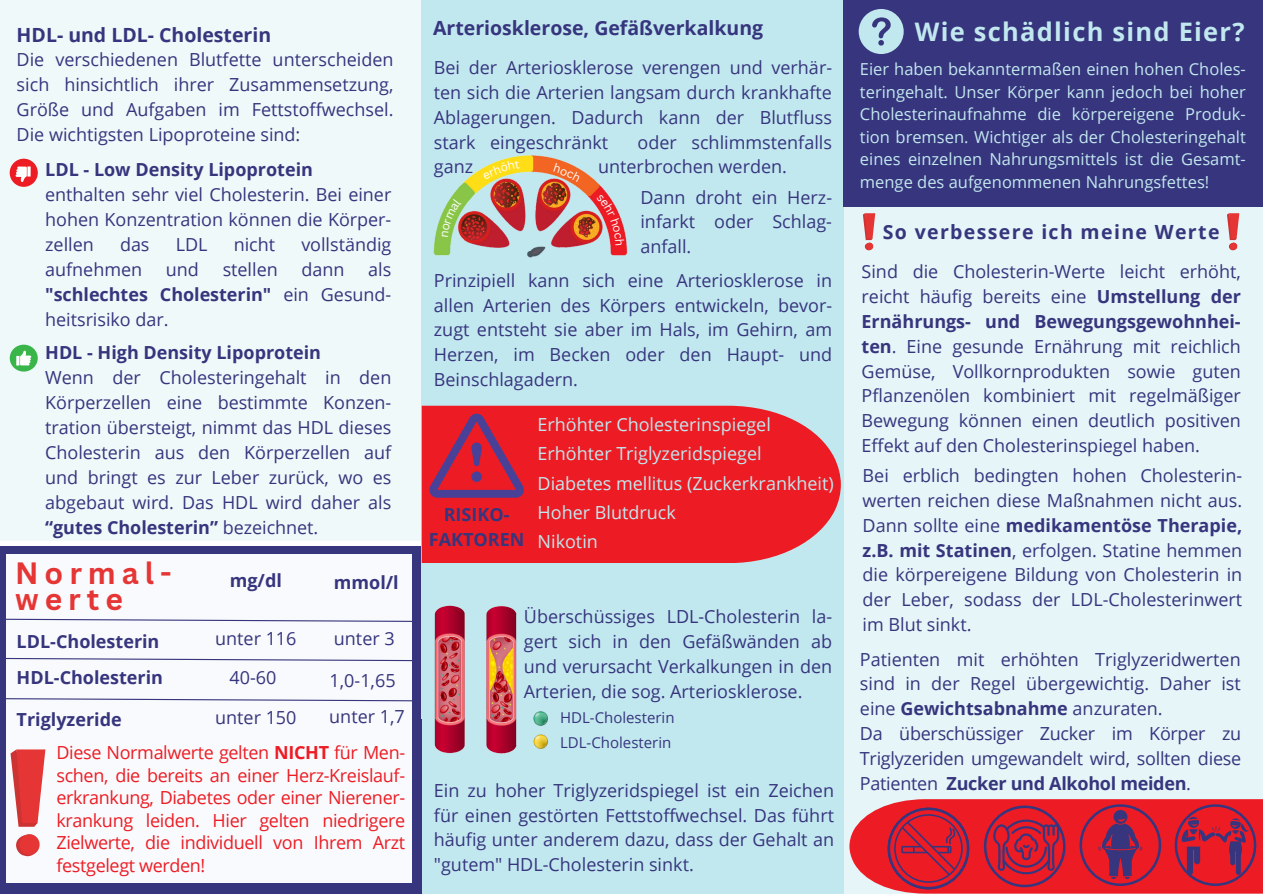
<style>
.page{position:relative;width:1263px;height:894px;background:#fff}
.page>*{position:absolute;margin:0;border:0;box-sizing:border-box;transform-origin:0 0}
.t1{font:700 30px "Canva Sans";letter-spacing:.2em;color:#e53535}
.t2{font:700 25.5px "Open Sans";letter-spacing:.05em;color:#c2e8ef}
.t3{font:700 19.5px "Open Sans";color:#36357d}
.t4{font:700 19.5px "Open Sans";letter-spacing:.07em;color:#36357d}
.t5{font:18px/24.8px "Open Sans";color:#36357d;text-align:justify}
.t6{font:18px/22.5px "Open Sans";letter-spacing:-.02em;color:#ed1c24;text-align:justify}
.t7{font:18px/29.2px "Open Sans";color:#c2e8ef}
.t8{font:700 18px/24.8px "Open Sans";color:#36357d;text-align:center}
.t9{font:16.5px/22.5px "Open Sans";color:#c2e8ef;text-align:justify}
.t10{font:15px "Open Sans";color:#36357d}
.s1{font-weight:700}
</style>
<div class="page">
<div style="left:842px;top:202px;width:421px;height:691px;background:#e5f5f8"></div>
<div style="left:0;top:0;width:421px;height:540px;background:#eff9fa"></div>
<div style="left:10px;top:344px;width:28px;height:27px;background:#39b54a;border-radius:50%"></div>
<svg style="left:16px;top:350px;width:15px;height:15px"></svg>
<div style="left:0;top:545px;width:432px;height:343px;background:#36357d"></div>
<div style="left:422px;top:0;width:422px;height:893px;background:#c2e8ef"></div>
<img style="left:434px;top:605px;width:83px;height:149px">
<img style="left:533px;top:711px;width:15px;height:15px">
<img style="left:533px;top:734px;width:15px;height:15px">
<img style="left:434px;top:155px;width:193px;height:103px">
<div style="left:843px;top:0;width:420px;height:206px;background:#36357d"></div>
<div style="left:859px;top:9px;width:45px;height:45px;background:#c2e8ef;border-radius:50%"></div>
<svg style="left:872px;top:17px;width:19px;height:29px"></svg>
<svg style="left:863px;top:213px;width:12px;height:37px"></svg>
<svg style="left:1227px;top:213px;width:12px;height:37px"></svg>
<svg style="left:422px;top:405px;width:419px;height:158px;background:#e92a32"></svg>
<svg style="left:429px;top:413px;width:95px;height:84px;background:#be2644"></svg>
<svg style="left:849px;top:799px;width:414px;height:94px;background:#cc2b3e"></svg>
<div style="left:0;top:718px;width:421px;height:175px;background:#36357d"></div>
<div style="left:7px;top:554px;width:405px;height:328px;background:#f9fafd"></div>
<svg style="left:6px;top:697px;width:416px;height:4px"></svg>
<svg style="left:6px;top:655px;width:416px;height:15px"></svg>
<svg style="left:6px;top:615px;width:406px;height:16px"></svg>
<svg style="left:11px;top:749px;width:34px;height:77px"></svg>
<svg style="left:16px;top:834px;width:24px;height:21px"></svg>
<div style="left:10px;top:159px;width:28px;height:28px;background:#ed1c24;border-radius:50%"></div>
<svg style="left:16px;top:166px;width:15px;height:16px"></svg>
<svg style="left:441px;top:198px;width:20px;height:39px"></svg>
<svg style="left:483px;top:160px;width:37px;height:19px"></svg>
<svg style="left:554px;top:163px;width:27px;height:19px"></svg>
<svg style="left:596px;top:194px;width:28px;height:51px"></svg>
<p class="t3" style="left:17px;top:21px;width:256px">HDL- und LDL- Cholesterin</p>
<h5 class="t5" style="left:17px;top:47px;width:378px">Die verschiedenen Blutfette unterscheiden sich hinsichtlich ihrer Zusammensetzung, Größe und Aufgaben im Fettstoffwechsel.<br>Die wichtigsten Lipoproteine sind:</h5>
<p class="t5" style="left:45px;top:156px;width:348px;text-align:left"><span class="s1">LDL - Low Density Lipoprotein </span>enthalten sehr viel Cholesterin. Bei einer hohen Konzentration können die Körper&shy;zellen</p>
<p class="t5" style="left:120px;top:231px;width:31px">das</p>
<p class="t5" style="left:176px;top:231px;width:33px">LDL</p>
<p class="t5" style="left:234px;top:231px;width:43px">nicht</p>
<p class="t5" style="left:301px;top:231px;width:92px">vollständig</p>
<p class="t5" style="left:45px;top:256px;width:98px">aufnehmen</p>
<p class="t5" style="left:166px;top:256px;width:35px">und</p>
<p class="t5" style="left:223px;top:256px;width:57px">stellen</p>
<p class="t5" style="left:302px;top:256px;width:44px">dann</p>
<p class="t5" style="left:45px;top:256px;width:348px;text-indent:323px">als <span class="s1">"schlechtes Cholesterin"</span> ein Gesund&shy;heitsrisiko dar.</p>
<h6 class="t5" style="left:45px;top:339px;width:348px;text-align:left"><span class="s1">HDL - High Density Lipoprotein<br></span>Wenn der Cholesteringehalt in den Körperzellen eine bestimmte Konzen&shy;tration übersteigt, nimmt das HDL dieses Cholesterin aus den Körperzellen auf und bringt es zur Leber zurück, wo es abgebaut wird. Das HDL wird daher als <span class="s1">“gutes Cholesterin”</span> bezeichnet.</h6>
<p class="t1" style="left:15px;top:552px;width:158px">Normal-</p>
<h4 class="t1" style="left:15px;top:578px;width:109px">werte</h4>
<h6 class="t8" style="left:17px;top:629px;width:144px">LDL-Cholesterin</h6>
<p class="t8" style="left:17px;top:664px;width:148px">HDL-Cholesterin</p>
<h6 class="t8" style="left:17px;top:706px;width:106px">Triglyzeride</h6>
<p class="t8" style="left:230px;top:567px;width:54px">mg/dl</p>
<p class="t8" style="left:334px;top:570px;width:66px">mmol/l</p>
<p class="t5" style="left:215px;top:625px;width:83px">unter 116</p>
<p class="t5" style="left:334px;top:625px;width:62px">unter 3</p>
<h6 class="t5" style="left:230px;top:664px;width:48px">40-60</h6>
<p class="t5" style="left:330px;top:667px;width:67px">1,0-1,65</p>
<h2 class="t5" style="left:215px;top:704px;width:83px">unter 150</h2>
<p class="t5" style="left:329px;top:703px;width:77px">unter 1,7</p>
<h5 class="t6" style="left:56px;top:740px;width:350px">Diese Normalwerte gelten <span class="s1">NICHT</span> für Men&shy;schen, die bereits an einer Herz-Kreislauf&shy;erkrankung, Diabetes oder einer Nierener&shy;krankung leiden. Hier gelten niedrigere Zielwerte, die individuell von Ihrem Arzt festgelegt werden!</h5>
<h6 class="t3" style="left:433px;top:14px;width:332px">Arteriosklerose, Gefäßverkalkung</h6>
<p class="t5" style="left:434px;top:55px;width:400px">Bei der Arteriosklerose verengen und verhär&shy;ten sich die Arterien langsam durch krankhafte Ablagerungen. Dadurch kann der Blutfluss stark eingeschränkt</p>
<p class="t5" style="left:637px;top:129px;width:196px">oder schlimmstenfalls</p>
<p class="t5" style="left:434px;top:154px;width:41px">ganz</p>
<h1 class="t5" style="left:598px;top:154px;width:190px">unterbrochen werden.</h1>
<h5 class="t5" style="left:640px;top:184px;width:193px">Dann droht ein Herz&shy;infarkt oder Schlag&shy;anfall.</h5>
<p class="t5" style="left:434px;top:267px;width:400px">Prinzipiell kann sich eine Arteriosklerose in allen Arterien des Körpers entwickeln, bevor&shy;zugt entsteht sie aber im Hals, im Gehirn, am Herzen, im Becken oder den Haupt- und Beinschlagadern.</p>
<p class="t8" style="left:429px;top:501px;width:97px">RISIKO-<br>FAKTOREN</p>
<h1 class="t7" style="left:538px;top:409px;width:298px">Erhöhter Cholesterinspiegel<br>Erhöhter Triglyzeridspiegel<br>Diabetes mellitus (Zuckerkrankheit)<br>Hoher Blutdruck<br>Nikotin</h1>
<p class="t5" style="left:524px;top:603px;width:310px">Überschüssiges LDL-Cholesterin la&shy;gert sich in den Gefäßwänden ab und verursacht Verkalkungen in den Arterien, die sog. Arteriosklerose.</p>
<p class="t10" style="left:560px;top:707px;width:116px">HDL-Cholesterin</p>
<p class="t10" style="left:560px;top:731px;width:113px">LDL-Cholesterin</p>
<p class="t5" style="left:434px;top:777px;width:402px">Ein zu hoher Triglyzeridspiegel ist ein Zeichen für einen gestörten Fettstoffwechsel. Das führt häufig unter anderem dazu, dass der Gehalt an "gutem" HDL-Cholesterin sinkt.</p>
<p class="t2" style="left:915px;top:14px;width:331px">Wie schädlich sind Eier?</p>
<p class="t9" style="left:860px;top:58px;width:387px">Eier haben bekanntermaßen einen hohen Choles&shy;teringehalt. Unser Körper kann jedoch bei hoher Cholesterinaufnahme die körpereigene Produk&shy;tion bremsen. Wichtiger als der Cholesteringehalt eines einzelnen Nahrungsmittels ist die Gesamt&shy;menge des aufgenommenen Nahrungsfettes!</p>
<h6 class="t4" style="left:883px;top:218px;width:338px">So verbessere ich meine Werte</h6>
<p class="t5" style="left:861px;top:259px;width:381px">Sind die Cholesterin-Werte leicht erhöht, reicht häufig bereits eine <span class="s1">Umstellung der Ernährungs- und Bewegungsgewohnhei&shy;ten</span>. Eine gesunde Ernährung mit reichlich Gemüse, Vollkornprodukten sowie guten Pflanzenölen kombiniert mit regelmäßiger Bewegung können einen deutlich positiven Effekt auf den Cholesterinspiegel haben.</p>
<h5 class="t5" style="left:863px;top:463px;width:381px">Bei erblich bedingten hohen Cholesterin&shy;werten reichen diese Maßnahmen nicht aus.<br>Dann sollte eine <span class="s1">medikamentöse Therapie, z.B. mit Statinen</span>, erfolgen. Statine hemmen die körpereigene Bildung von Cholesterin in der Leber, sodass der LDL-Cholesterinwert im Blut sinkt.</h5>
<h6 class="t5" style="left:860px;top:646px;width:383px;text-align:left">Patienten mit erhöhten Triglyzeridwerten sind in der Regel übergewichtig. Daher ist eine <span class="s1">Gewichtsabnahme</span> anzuraten.<br>Da überschüssiger Zucker im Körper zu Triglyzeriden umgewandelt wird, sollten diese Patienten <span class="s1">Zucker und Alkohol meiden</span>.</h6>
</div>
